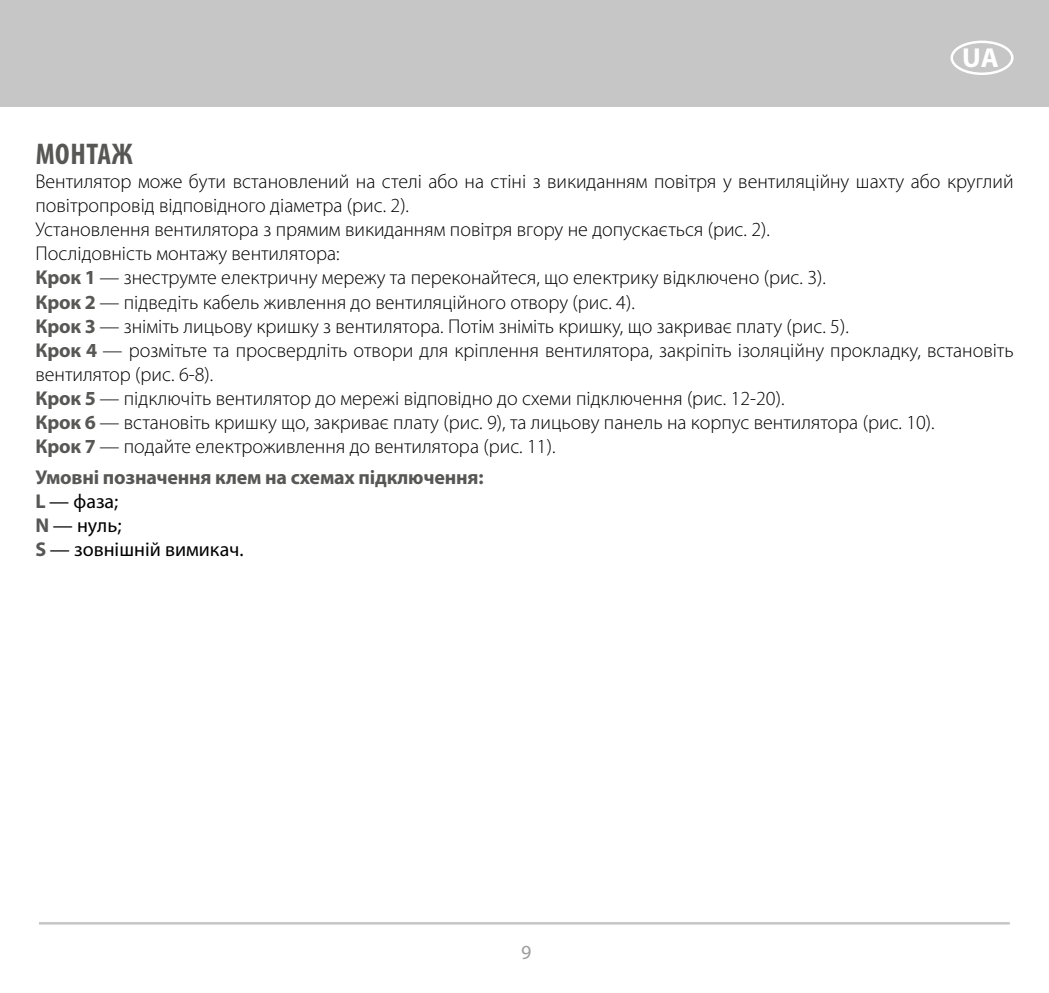
<style>
.page{position:relative;width:1049px;height:993px;background:#fff}
.page>*{position:absolute;margin:0;border:0;box-sizing:border-box;transform-origin:0 0}
.t1{font:700 condensed 30px "Myriad Pro";letter-spacing:.02em;color:#575756}
.t2{font:700 27.5px "Myriad Pro";color:#fff}
.t3{font:300 20px/24px "Myriad Pro";color:#000}
.t4{font:700 20px/24px "Myriad Pro";letter-spacing:-.01em;color:#575756}
.t5{font:20px "Myriad Pro";color:#9d9d9c}
.s1{font-weight:700;color:#575756}
.s2{font-weight:400;color:#000}
</style>
<div class="page">
<div style="left:0;top:0;width:1049px;height:106px;background:#c6c6c6"></div>
<div style="left:950px;top:41px;width:63px;height:34px;border:2px solid #fff;border-radius:50%"></div>
<hr style="left:39px;top:921px;width:971px;height:3px;background:#c6c6c6">
<h2 class="t2" style="left:962px;top:40px;width:38px">UA</h2>
<h1 class="t1" style="left:36px;top:135px;width:99px">МОНТАЖ</h1>
<p class="t3" style="left:35px;top:170px;width:980px">Вентилятор може бути встановлений на стелі або на стіні з викиданням повітря у вентиляційну шахту або круглий повітропровід відповідного діаметра (рис. 2).<br>Установлення вентилятора з прямим викиданням повітря вгору не допускається (рис. 2).<br>Послідовність монтажу вентилятора:<br><span class="s1">Крок 1</span> — знеструмте електричну мережу та переконайтеся, що електрику відключено (рис. 3).<br><span class="s1">Крок 2</span> — підведіть кабель живлення до вентиляційного отвору (рис. 4).<br><span class="s1">Крок 3</span> — зніміть лицьову кришку з вентилятора. Потім зніміть кришку, що закриває плату (рис. 5).<br><span class="s1">Крок 4</span> — розмітьте та просвердліть отвори для кріплення вентилятора, закріпіть ізоляційну прокладку, встановіть вентилятор (рис. 6-8).<br><span class="s1">Крок 5</span> — підключіть вентилятор до мережі відповідно до схеми підключення (рис. 12-20).<br><span class="s1">Крок 6</span> — встановіть кришку що, закриває плату (рис. 9), та лицьову панель на корпус вентилятора (рис. 10).<br><span class="s1">Крок 7</span> — подайте електроживлення до вентилятора (рис. 11).</p>
<p class="t4" style="left:35px;top:464px;width:450px">Умовні позначення клем на схемах підключення:<br>L <span class="s2">— фаза;<br></span>N <span class="s2">— нуль;<br></span>S <span class="s2">— зовнішній вимикач.</span></p>
<p class="t5" style="left:521px;top:939px;width:12px">9</p>
</div>
